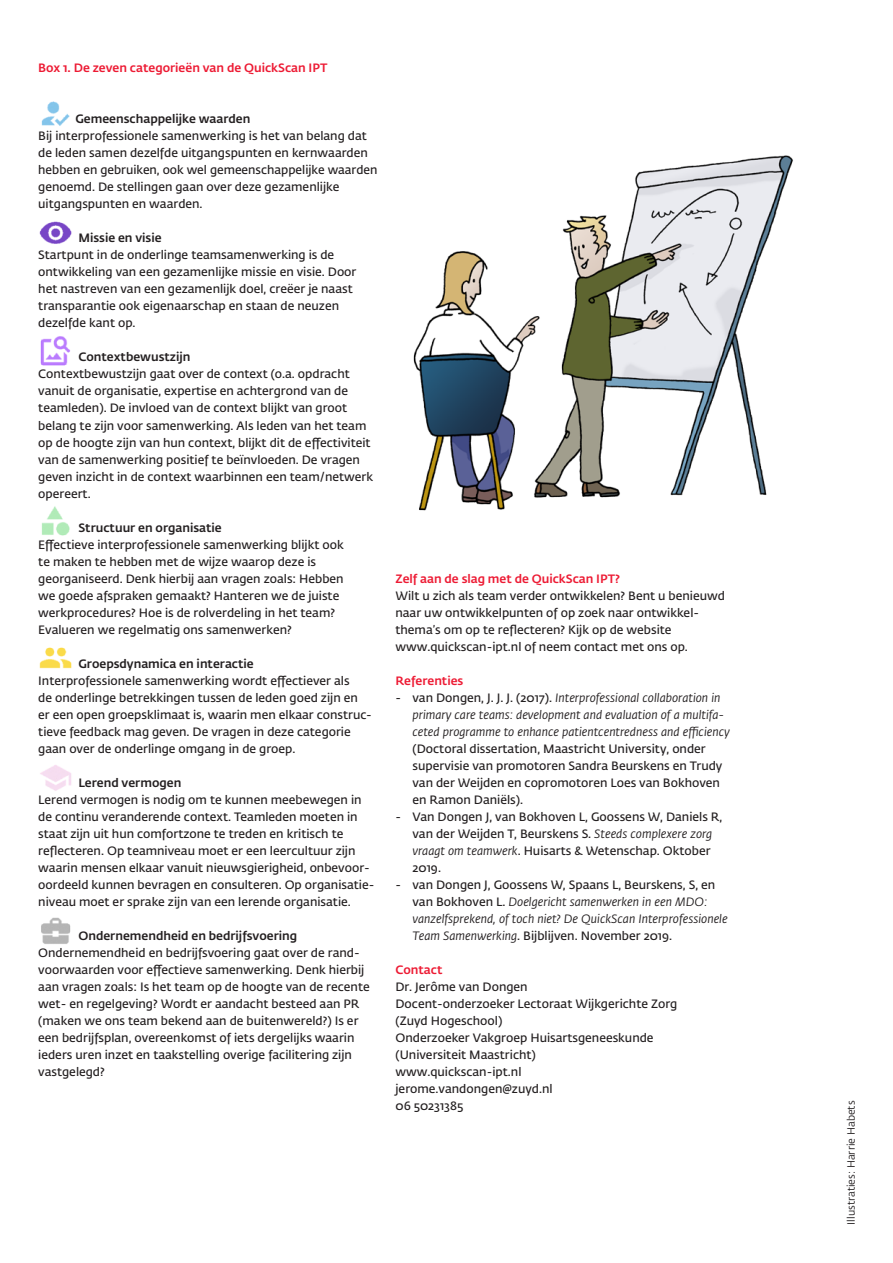
<style>
.page{position:relative;width:893px;height:1263px;background:#fff}
.page>*{position:absolute;margin:0;border:0;box-sizing:border-box;transform-origin:0 0}
.LOPENDE_TEKST___8pt{font:600 12px/17px "Fedra Sans Std";color:#231f20}
.LOPENDE_TEKST_opsomm{font:600 12px/17px "Fedra Sans Std";color:#231f20}
.LOPENDE_TEKST_opsomm-2{font:italic 12px/17px "Fedra Sans Std";color:#231f20}
.LOPENDE_TEKST___8pt-2{font:500 12px "Fedra Sans Std";color:#231f20}
.KOP_tekst___8pt-4mm{font:500 12px "Fedra Sans Std";color:#ed1a33}
.BIJSCHRIFT___7pt-4mm{font:10.5px "Fedra Sans Std";color:#231f20}
.s1{font-weight:400;font-style:italic}
.s2{font-weight:600;font-style:normal}
</style>
<div class="page">
<img style="left:41px;top:101px;width:29px;height:25px">
<img style="left:39px;top:221px;width:33px;height:23px">
<img style="left:40px;top:336px;width:31px;height:30px">
<img style="left:41px;top:506px;width:29px;height:30px">
<img style="left:39px;top:647px;width:33px;height:22px">
<img style="left:40px;top:765px;width:31px;height:26px">
<img style="left:41px;top:917px;width:30px;height:27px">
<img style="left:413px;top:155px;width:380px;height:356px">
<p class="KOP_tekst___8pt-4mm" style="left:38px;top:61px;width:291px">Box 1. De zeven categorieën van de QuickScan IPT</p>
<p class="LOPENDE_TEKST___8pt-2" style="left:75px;top:112px;width:177px">Gemeenschappelijke waarden</p>
<p class="LOPENDE_TEKST___8pt" style="left:38px;top:128px;width:341px">Bij interprofessionele samenwerking is het van belang dat de leden samen dezelfde uitgangspunten en kernwaarden hebben en gebruiken, ook wel gemeenschappelijke waarden genoemd. De stellingen gaan over deze gezamenlijke uitgangspunten en waarden.</p>
<p class="LOPENDE_TEKST___8pt-2" style="left:78px;top:231px;width:85px">Missie en visie</p>
<p class="LOPENDE_TEKST___8pt" style="left:38px;top:247px;width:320px">Startpunt in de onderlinge teamsamenwerking is de ontwikkeling van een gezamenlijke missie en visie. Door het nastreven van een gezamenlijk doel, creëer je naast transparantie ook eigenaarschap en staan de neuzen dezelfde kant op.</p>
<p class="LOPENDE_TEKST___8pt-2" style="left:78px;top:350px;width:114px">Contextbewustzijn</p>
<p class="LOPENDE_TEKST___8pt" style="left:38px;top:366px;width:336px">Contextbewustzijn gaat over de context (o.a. opdracht vanuit de organisatie, expertise en achtergrond van de teamleden). De invloed van de context blijkt van groot belang te zijn voor samenwerking. Als leden van het team op de hoogte zijn van hun context, blijkt dit de effectiviteit van de samenwerking positief te beïnvloeden. De vragen geven inzicht in de context waarbinnen een team/netwerk opereert.</p>
<p class="LOPENDE_TEKST___8pt-2" style="left:78px;top:520px;width:145px">Structuur en organisatie</p>
<p class="LOPENDE_TEKST___8pt" style="left:38px;top:536px;width:307px">Effectieve interprofessionele samenwerking blijkt ook te maken te hebben met de wijze waarop deze is</p>
<p class="LOPENDE_TEKST___8pt" style="left:38px;top:570px;width:307px">georganiseerd. Denk hierbij aan vragen zoals: Hebben we goede afspraken gemaakt? Hanteren we de juiste werkprocedures? Hoe is de rolverdeling in het team?<br>Evalueren we regelmatig ons samenwerken?</p>
<p class="LOPENDE_TEKST___8pt-2" style="left:78px;top:656px;width:177px">Groepsdynamica en interactie</p>
<p class="LOPENDE_TEKST___8pt" style="left:38px;top:672px;width:335px">Interprofessionele samenwerking wordt effectiever als<br>de onderlinge betrekkingen tussen de leden goed zijn en er een open groepsklimaat is, waarin men elkaar construc&shy;tieve feedback mag geven. De vragen in deze categorie gaan over de onderlinge omgang in de groep.</p>
<p class="LOPENDE_TEKST___8pt-2" style="left:78px;top:775px;width:104px">Lerend vermogen</p>
<p class="LOPENDE_TEKST___8pt" style="left:38px;top:791px;width:338px">Lerend vermogen is nodig om te kunnen meebewegen in de continu veranderende context. Teamleden moeten in staat zijn uit hun comfortzone te treden en kritisch te reflecteren. Op teamniveau moet er een leercultuur zijn waarin mensen elkaar vanuit nieuwsgierigheid, onbevoor&shy;oordeeld kunnen bevragen en consulteren. Op organisatie&shy;niveau moet er sprake zijn van een lerende organisatie.</p>
<p class="LOPENDE_TEKST___8pt-2" style="left:78px;top:928px;width:220px">Ondernemendheid en bedrijfsvoering</p>
<p class="LOPENDE_TEKST___8pt" style="left:38px;top:944px;width:333px">Ondernemendheid en bedrijfsvoering gaat over de rand&shy;voorwaarden voor effectieve samenwerking. Denk hierbij aan vragen zoals: Is het team op de hoogte van de recente wet- en regelgeving? Wordt er aandacht besteed aan PR (maken we ons team bekend aan de buitenwereld?) Is er een bedrijfsplan, overeenkomst of iets dergelijks waarin ieders uren inzet en taakstelling overige facilitering zijn vastgelegd?</p>
<p class="KOP_tekst___8pt-4mm" style="left:395px;top:571px;width:226px">Zelf aan de slag met de QuickScan IPT?</p>
<p class="LOPENDE_TEKST___8pt" style="left:395px;top:587px;width:331px">Wilt u zich als team verder ontwikkelen? Bent u benieuwd naar uw ontwikkelpunten of op zoek naar ontwikkel&shy;thema’s om op te reflecteren? Kijk op de website www.quickscan-ipt.nl of neem contact met ons op.</p>
<p class="KOP_tekst___8pt-4mm" style="left:395px;top:673px;width:69px">Referenties</p>
<p class="LOPENDE_TEKST_opsomm" style="left:412px;top:689px;width:319px;text-indent:-17px">- van Dongen, J. J. J. (2017). <span class="s1">Interprofessional collaboration in primary care teams: development and evaluation of a multifa&shy;ceted programme to enhance patientcentredness and efficiency </span>(Doctoral dissertation, Maastricht University, onder supervisie van promotoren Sandra Beurskens en Trudy van der Weijden en copromotoren Loes van Bokhoven en Ramon Daniëls).</p>
<p class="LOPENDE_TEKST_opsomm" style="left:412px;top:808px;width:311px;text-indent:-17px">- Van Dongen J, van Bokhoven L, Goossens W, Daniels R, van der Weijden T, Beurskens S. <span class="s1">Steeds complexere zorg vraagt om teamwerk</span>. Huisarts &amp; Wetenschap. Oktober 2019.</p>
<p class="LOPENDE_TEKST_opsomm-2" style="left:412px;top:876px;width:317px;text-indent:-17px"><span class="s2">- van Dongen J, Goossens W, Spaans L, Beurskens, S, en van Bokhoven L.</span> Doelgericht samenwerken in een MDO: vanzelfsprekend, of toch niet? De QuickScan Interprofessionele Team Samenwerking<span class="s2">. Bijblijven. November 2019.</span></p>
<p class="KOP_tekst___8pt-4mm" style="left:395px;top:962px;width:49px">Contact</p>
<p class="LOPENDE_TEKST___8pt" style="left:395px;top:978px;width:134px">Dr. Jerôme van Dongen</p>
<p class="LOPENDE_TEKST___8pt" style="left:395px;top:995px;width:283px">Docent-onderzoeker Lectoraat Wijkgerichte Zorg (Zuyd Hogeschool)</p>
<p class="LOPENDE_TEKST___8pt" style="left:395px;top:1029px;width:260px">Onderzoeker Vakgroep Huisartsgeneeskunde (Universiteit Maastricht)</p>
<p class="LOPENDE_TEKST___8pt" style="left:395px;top:1063px;width:128px">www.quickscan-ipt.nl</p>
<p class="LOPENDE_TEKST___8pt" style="left:395px;top:1080px;width:159px">jerome.vandongen@zuyd.nl</p>
<p class="LOPENDE_TEKST___8pt" style="left:395px;top:1097px;width:69px">06 50231385</p>
<p class="BIJSCHRIFT___7pt-4mm" style="left:845px;top:1225px;width:125px;rotate:-90deg">Illustraties: Harrie Habets</p>
</div>
